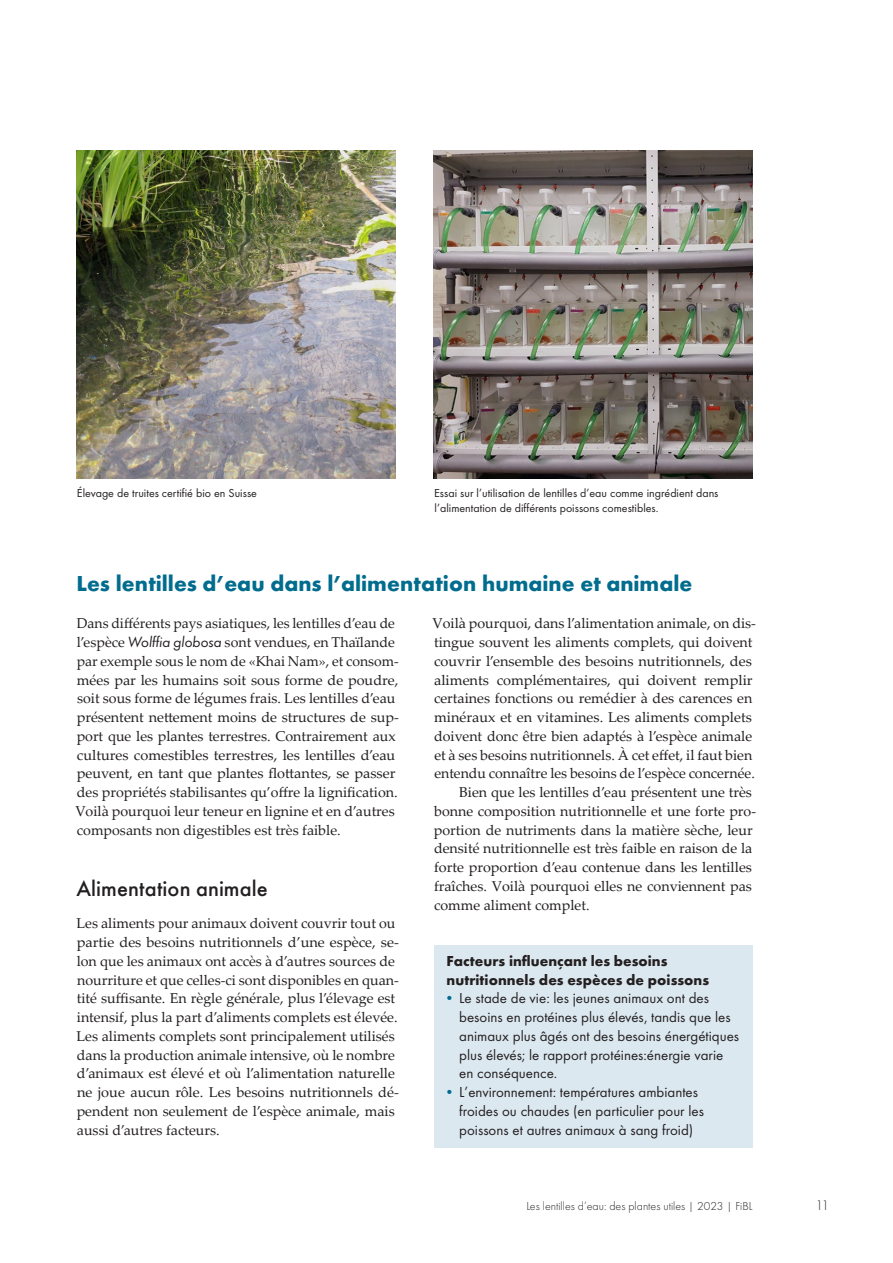
<style>
.page{position:relative;width:893px;height:1263px;background:#fff}
.page>*{position:absolute;margin:0;border:0;box-sizing:border-box;transform-origin:0 0}
.t1{font:700 22.5px "Function Pro";letter-spacing:.005em;color:#006c8e}
.t2{font:500 22.5px "Function Pro";letter-spacing:.005em;color:#231f20}
.t3{font:15px/18.8px "Function Pro";color:#231f20}
.t4{font:700 15px/18.8px "Function Pro";color:#231f20}
.t5{font:14.25px/18.8px "Palatino Linotype";color:#231f20}
.t6{font:300 14.25px "Function Pro";color:#231f20}
.t7{font:12px/15px "Function Pro";color:#231f20}
.t8{font:300 12px "Function Pro";color:#231f20}
.s1{font-family:"Function Pro";font-style:italic;font-size:15.3px}
.s2{font-weight:500;color:#006c8e}
</style>
<div class="page">
<div style="left:434px;top:945px;width:319px;height:52px;background:#dce8f0"></div>
<div style="left:434px;top:982px;width:319px;height:109px;background:#dce8f0"></div>
<div style="left:434px;top:1076px;width:319px;height:71px;background:#dce8f0"></div>
<img style="left:434px;top:150px;width:319px;height:328px">
<img style="left:77px;top:150px;width:318px;height:328px">
<p class="t7" style="left:77px;top:486px;width:182px">Élevage de truites certifié bio en Suisse</p>
<p class="t7" style="left:434px;top:486px;width:286px">Essai sur l’utilisation de lentilles d’eau comme ingrédient dans l’alimentation de différents poissons comestibles.</p>
<h1 class="t1" style="left:77px;top:570px;width:617px">Les lentilles d’eau dans l’alimentation humaine et animale</h1>
<p class="t5" style="left:75px;top:614px;width:325px">Dans différents pays asiatiques, les lentilles d’eau de l’espèce <span class="s1">Wolffia globosa</span> sont vendues, en Thaïlande par exemple sous le nom de «Khai Nam», et consom&shy;mées par les humains soit sous forme de poudre, soit sous forme de légumes frais. Les lentilles d’eau présentent nettement moins de structures de sup&shy;port que les plantes terrestres. Contrairement aux cultures comestibles terrestres, les lentilles d’eau peuvent, en tant que plantes flottantes, se passer des propriétés stabilisantes qu’offre la lignification.<br>Voilà pourquoi leur teneur en lignine et en d’autres composants non digestibles est très faible.</p>
<p class="t5" style="left:433px;top:614px;width:325px">Voilà pourquoi, dans l’alimentation animale, on dis-</p>
<p class="t5" style="left:434px;top:632px;width:320px">tingue souvent les aliments complets, qui doivent</p>
<p class="t5" style="left:434px;top:651px;width:319px">couvrir l’ensemble des besoins nutritionnels, des</p>
<p class="t5" style="left:434px;top:670px;width:320px">aliments complémentaires, qui doivent remplir</p>
<p class="t5" style="left:434px;top:689px;width:320px">certaines fonctions ou remédier à des carences en</p>
<p class="t5" style="left:434px;top:707px;width:319px">minéraux et en vitamines. Les aliments complets</p>
<p class="t5" style="left:434px;top:726px;width:320px">doivent donc être bien adaptés à l’espèce animale</p>
<p class="t5" style="left:434px;top:745px;width:319px">et à ses besoins nutritionnels. À cet effet, il faut bien</p>
<p class="t5" style="left:434px;top:764px;width:322px">entendu connaître les besoins de l’espèce concernée.</p>
<p class="t5" style="left:459px;top:782px;width:294px">Bien que les lentilles d’eau présentent une très</p>
<p class="t5" style="left:434px;top:801px;width:323px">bonne composition nutritionnelle et une forte pro-</p>
<p class="t5" style="left:434px;top:820px;width:320px">portion de nutriments dans la matière sèche, leur</p>
<p class="t5" style="left:434px;top:839px;width:320px">densité nutritionnelle est très faible en raison de la</p>
<p class="t5" style="left:434px;top:857px;width:319px">forte proportion d’eau contenue dans les lentilles</p>
<p class="t5" style="left:434px;top:876px;width:319px">fraîches. Voilà pourquoi elles ne conviennent pas</p>
<p class="t5" style="left:434px;top:895px;width:157px">comme aliment complet.</p>
<h1 class="t2" style="left:77px;top:875px;width:193px">Alimentation animale</h1>
<p class="t5" style="left:77px;top:914px;width:324px">Les aliments pour animaux doivent couvrir tout ou partie des besoins nutritionnels d’une espèce, se&shy;lon que les animaux ont accès à d’autres sources de nourriture et que celles-ci sont disponibles en quan&shy;tité suffisante. En règle générale, plus l’élevage est intensif, plus la part d’aliments complets est élevée.<br>Les aliments complets sont principalement utilisés dans la production animale intensive, où le nombre d’animaux est élevé et où l’alimentation naturelle ne joue aucun rôle. Les besoins nutritionnels dé&shy;pendent non seulement de l’espèce animale, mais aussi d’autres facteurs.</p>
<p class="t4" style="left:446px;top:951px;width:264px">Facteurs influençant les besoins nutritionnels des espèces de poissons</p>
<p class="t3" style="left:459px;top:989px;width:281px;text-indent:-15px"><span class="s2">•</span> Le stade de vie: les jeunes animaux ont des besoins en protéines plus élevés, tandis que les animaux plus âgés ont des besoins énergétiques plus élevés; le rapport protéines:énergie varie en conséquence.</p>
<p class="t3" style="left:459px;top:1083px;width:246px;text-indent:-15px"><span class="s2">•</span> L’environnement: températures ambiantes froides ou chaudes (en particulier pour les poissons et autres animaux à sang froid)</p>
<p class="t8" style="left:526px;top:1199px;width:228px">Les lentilles d’eau: des plantes utiles | 2023 | FiBL</p>
<p class="t6" style="left:816px;top:1197px;width:15px">11</p>
</div>
